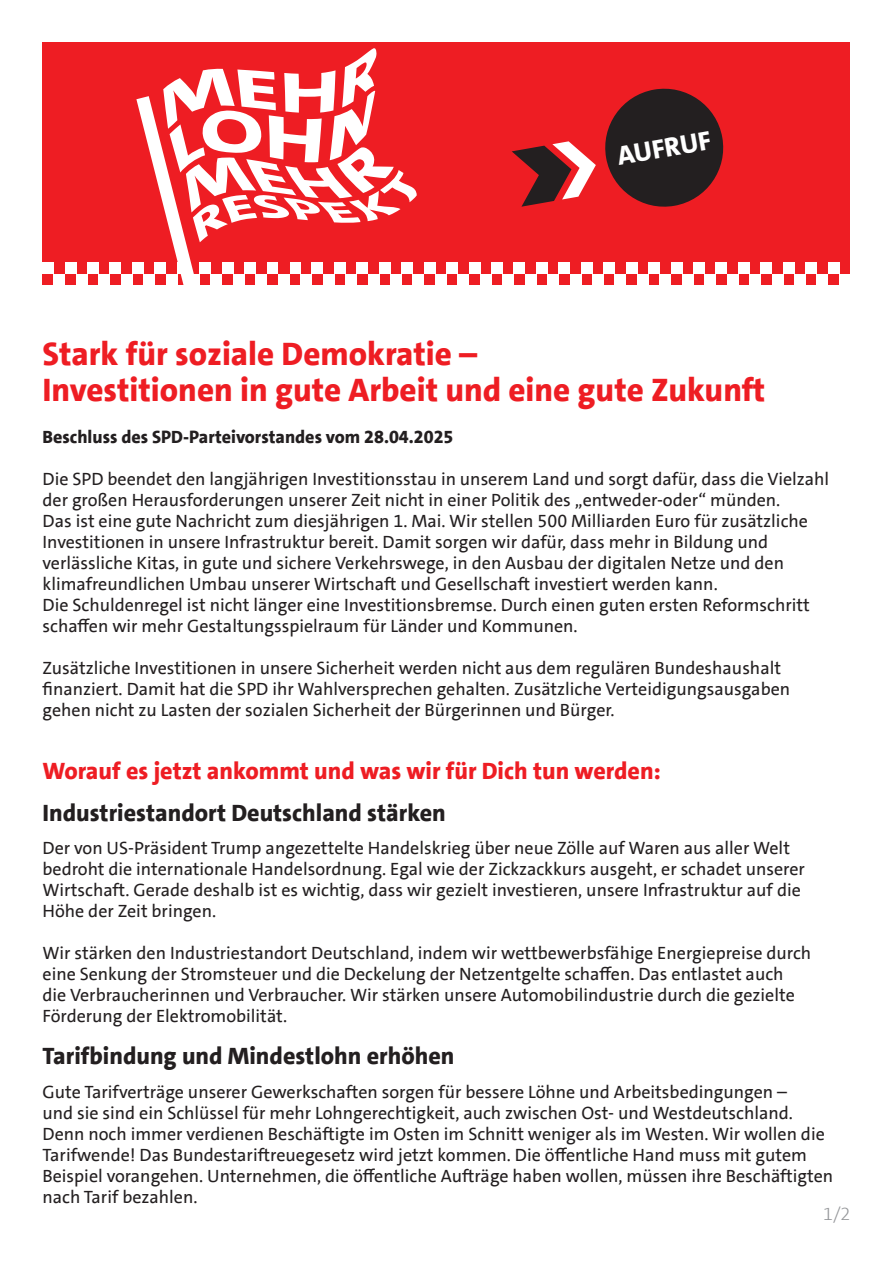
<style>
.page{position:relative;width:893px;height:1263px;background:#fff}
.page>*{position:absolute;margin:0;border:0;box-sizing:border-box;transform-origin:0 0}
.t1{font:800 33px/36px "SPD The Sans";color:#ee1d23}
.t2{font:800 27px "SPD The Sans Versal";color:#fff}
.t3{font:800 24px "SPD The Sans";color:#231f20}
.t4{font:800 24px "SPD The Sans";color:#ee1d23}
.t5{font:18px/21px "SPD The Sans";color:#231f20}
.t6{font:800 18px "SPD The Sans";color:#231f20}
.t7{font:300 18px "SPD The Sans";color:#939598}
</style>
<div class="page">
<div style="left:43px;top:43px;width:807px;height:242px;background:#ee1d23"></div>
<svg style="left:512px;top:88px;width:212px;height:119px"></svg>
<svg style="left:132px;top:48px;width:285px;height:237px"></svg>
<div style="left:233px;top:274px;width:11px;height:11px;background:#fff"></div>
<div style="left:222px;top:263px;width:11px;height:11px;background:#fff"></div>
<div style="left:211px;top:274px;width:11px;height:11px;background:#fff"></div>
<div style="left:200px;top:263px;width:11px;height:11px;background:#fff"></div>
<div style="left:188px;top:274px;width:12px;height:11px;background:#fff"></div>
<div style="left:177px;top:263px;width:11px;height:11px;background:#fff"></div>
<div style="left:166px;top:274px;width:11px;height:11px;background:#fff"></div>
<div style="left:155px;top:263px;width:11px;height:11px;background:#fff"></div>
<div style="left:144px;top:274px;width:11px;height:11px;background:#fff"></div>
<div style="left:132px;top:263px;width:12px;height:11px;background:#fff"></div>
<div style="left:121px;top:274px;width:11px;height:11px;background:#fff"></div>
<div style="left:110px;top:263px;width:11px;height:11px;background:#fff"></div>
<div style="left:99px;top:274px;width:11px;height:11px;background:#fff"></div>
<div style="left:76px;top:274px;width:11px;height:11px;background:#fff"></div>
<div style="left:65px;top:263px;width:11px;height:11px;background:#fff"></div>
<div style="left:87px;top:263px;width:12px;height:11px;background:#fff"></div>
<div style="left:54px;top:274px;width:11px;height:11px;background:#fff"></div>
<div style="left:43px;top:263px;width:11px;height:11px;background:#fff"></div>
<div style="left:267px;top:263px;width:11px;height:11px;background:#fff"></div>
<div style="left:256px;top:274px;width:11px;height:11px;background:#fff"></div>
<div style="left:289px;top:263px;width:12px;height:11px;background:#fff"></div>
<div style="left:278px;top:274px;width:11px;height:11px;background:#fff"></div>
<div style="left:312px;top:263px;width:11px;height:11px;background:#fff"></div>
<div style="left:301px;top:274px;width:11px;height:11px;background:#fff"></div>
<div style="left:323px;top:274px;width:11px;height:11px;background:#fff"></div>
<div style="left:244px;top:263px;width:12px;height:11px;background:#fff"></div>
<div style="left:446px;top:263px;width:12px;height:11px;background:#fff"></div>
<div style="left:435px;top:274px;width:11px;height:11px;background:#fff"></div>
<div style="left:424px;top:263px;width:11px;height:11px;background:#fff"></div>
<div style="left:413px;top:274px;width:11px;height:11px;background:#fff"></div>
<div style="left:402px;top:263px;width:11px;height:11px;background:#fff"></div>
<div style="left:390px;top:274px;width:12px;height:11px;background:#fff"></div>
<div style="left:368px;top:274px;width:11px;height:11px;background:#fff"></div>
<div style="left:357px;top:263px;width:11px;height:11px;background:#fff"></div>
<div style="left:379px;top:263px;width:11px;height:11px;background:#fff"></div>
<div style="left:345px;top:274px;width:12px;height:11px;background:#fff"></div>
<div style="left:334px;top:263px;width:11px;height:11px;background:#fff"></div>
<div style="left:660px;top:274px;width:11px;height:11px;background:#fff"></div>
<div style="left:671px;top:263px;width:11px;height:11px;background:#fff"></div>
<div style="left:682px;top:274px;width:11px;height:11px;background:#fff"></div>
<div style="left:693px;top:263px;width:12px;height:11px;background:#fff"></div>
<div style="left:626px;top:263px;width:11px;height:11px;background:#fff"></div>
<div style="left:637px;top:274px;width:11px;height:11px;background:#fff"></div>
<div style="left:604px;top:263px;width:11px;height:11px;background:#fff"></div>
<div style="left:615px;top:274px;width:11px;height:11px;background:#fff"></div>
<div style="left:581px;top:263px;width:11px;height:11px;background:#fff"></div>
<div style="left:592px;top:274px;width:12px;height:11px;background:#fff"></div>
<div style="left:570px;top:274px;width:11px;height:11px;background:#fff"></div>
<div style="left:648px;top:263px;width:12px;height:11px;background:#fff"></div>
<div style="left:458px;top:274px;width:11px;height:11px;background:#fff"></div>
<div style="left:469px;top:263px;width:11px;height:11px;background:#fff"></div>
<div style="left:480px;top:274px;width:11px;height:11px;background:#fff"></div>
<div style="left:491px;top:263px;width:12px;height:11px;background:#fff"></div>
<div style="left:503px;top:274px;width:11px;height:11px;background:#fff"></div>
<div style="left:525px;top:274px;width:11px;height:11px;background:#fff"></div>
<div style="left:536px;top:263px;width:11px;height:11px;background:#fff"></div>
<div style="left:514px;top:263px;width:11px;height:11px;background:#fff"></div>
<div style="left:547px;top:274px;width:12px;height:11px;background:#fff"></div>
<div style="left:559px;top:263px;width:11px;height:11px;background:#fff"></div>
<div style="left:278px;top:263px;width:11px;height:11px;background:#ee1d23"></div>
<div style="left:839px;top:274px;width:11px;height:11px;background:#fff"></div>
<div style="left:828px;top:263px;width:11px;height:11px;background:#fff"></div>
<div style="left:817px;top:274px;width:11px;height:11px;background:#fff"></div>
<div style="left:806px;top:263px;width:11px;height:11px;background:#fff"></div>
<div style="left:794px;top:274px;width:12px;height:11px;background:#fff"></div>
<div style="left:783px;top:263px;width:11px;height:11px;background:#fff"></div>
<div style="left:772px;top:274px;width:11px;height:11px;background:#fff"></div>
<div style="left:761px;top:263px;width:11px;height:11px;background:#fff"></div>
<div style="left:749px;top:274px;width:12px;height:11px;background:#fff"></div>
<div style="left:727px;top:274px;width:11px;height:11px;background:#fff"></div>
<div style="left:716px;top:263px;width:11px;height:11px;background:#fff"></div>
<div style="left:738px;top:263px;width:11px;height:11px;background:#fff"></div>
<div style="left:705px;top:274px;width:11px;height:11px;background:#fff"></div>
<h2 class="t2" style="left:615px;top:139px;width:96px;rotate:-10deg">Aufruf</h2>
<h1 class="t1" style="left:43px;top:336px;width:724px">Stark für soziale Demokratie –<br>Investitionen in gute Arbeit und eine gute Zukunft</h1>
<p class="t6" style="left:43px;top:425px;width:412px">Beschluss des SPD-Parteivorstandes vom 28.04.2025</p>
<p class="t5" style="left:43px;top:468px;width:788px">Die SPD beendet den langjährigen Investitionsstau in unserem Land und sorgt dafür, dass die Vielzahl der großen Herausforderungen unserer Zeit nicht in einer Politik des „entweder-oder“ münden.<br>Das ist eine gute Nachricht zum diesjährigen 1. Mai. Wir stellen 500 Milliarden Euro für zusätzliche Investitionen in unsere Infrastruktur bereit. Damit sorgen wir dafür, dass mehr in Bildung und verlässliche Kitas, in gute und sichere Verkehrswege, in den Ausbau der digitalen Netze und den klimafreundlichen Umbau unserer Wirtschaft und Gesellschaft investiert werden kann.<br>Die Schuldenregel ist nicht länger eine Investitionsbremse. Durch einen guten ersten Reformschritt schaffen wir mehr Gestaltungsspielraum für Länder und Kommunen.</p>
<p class="t5" style="left:43px;top:657px;width:749px">Zusätzliche Investitionen in unsere Sicherheit werden nicht aus dem regulären Bundeshaushalt finanziert. Damit hat die SPD ihr Wahlversprechen gehalten. Zusätzliche Verteidigungsausgaben gehen nicht zu Lasten der sozialen Sicherheit der Bürgerinnen und Bürger.</p>
<h3 class="t4" style="left:43px;top:755px;width:620px">Worauf es jetzt ankommt und was wir für Dich tun werden:</h3>
<h3 class="t3" style="left:43px;top:797px;width:405px">Industriestandort Deutschland stärken</h3>
<p class="t5" style="left:43px;top:838px;width:764px">Der von US-Präsident Trump angezettelte Handelskrieg über neue Zölle auf Waren aus aller Welt bedroht die internationale Handelsordnung. Egal wie der Zickzackkurs ausgeht, er schadet unserer Wirtschaft. Gerade deshalb ist es wichtig, dass wir gezielt investieren, unsere Infrastruktur auf die Höhe der Zeit bringen.</p>
<p class="t5" style="left:43px;top:943px;width:770px">Wir stärken den Industriestandort Deutschland, indem wir wettbewerbsfähige Energiepreise durch eine Senkung der Stromsteuer und die Deckelung der Netzentgelte schaffen. Das entlastet auch die Verbraucherinnen und Verbraucher. Wir stärken unsere Automobilindustrie durch die gezielte Förderung der Elektromobilität.</p>
<h3 class="t3" style="left:43px;top:1041px;width:413px">Tarifbindung und Mindestlohn erhöhen</h3>
<p class="t5" style="left:43px;top:1082px;width:792px">Gute Tarifverträge unserer Gewerkschaften sorgen für bessere Löhne und Arbeitsbedingungen –<br>und sie sind ein Schlüssel für mehr Lohngerechtigkeit, auch zwischen Ost- und Westdeutschland.<br>Denn noch immer verdienen Beschäftigte im Osten im Schnitt weniger als im Westen. Wir wollen die Tarifwende! Das Bundestariftreuegesetz wird jetzt kommen. Die öffentliche Hand muss mit gutem Beispiel vorangehen. Unternehmen, die öffentliche Aufträge haben wollen, müssen ihre Beschäftigten nach Tarif bezahlen.</p>
<p class="t7" style="left:823px;top:1203px;width:29px">1/2</p>
</div>
